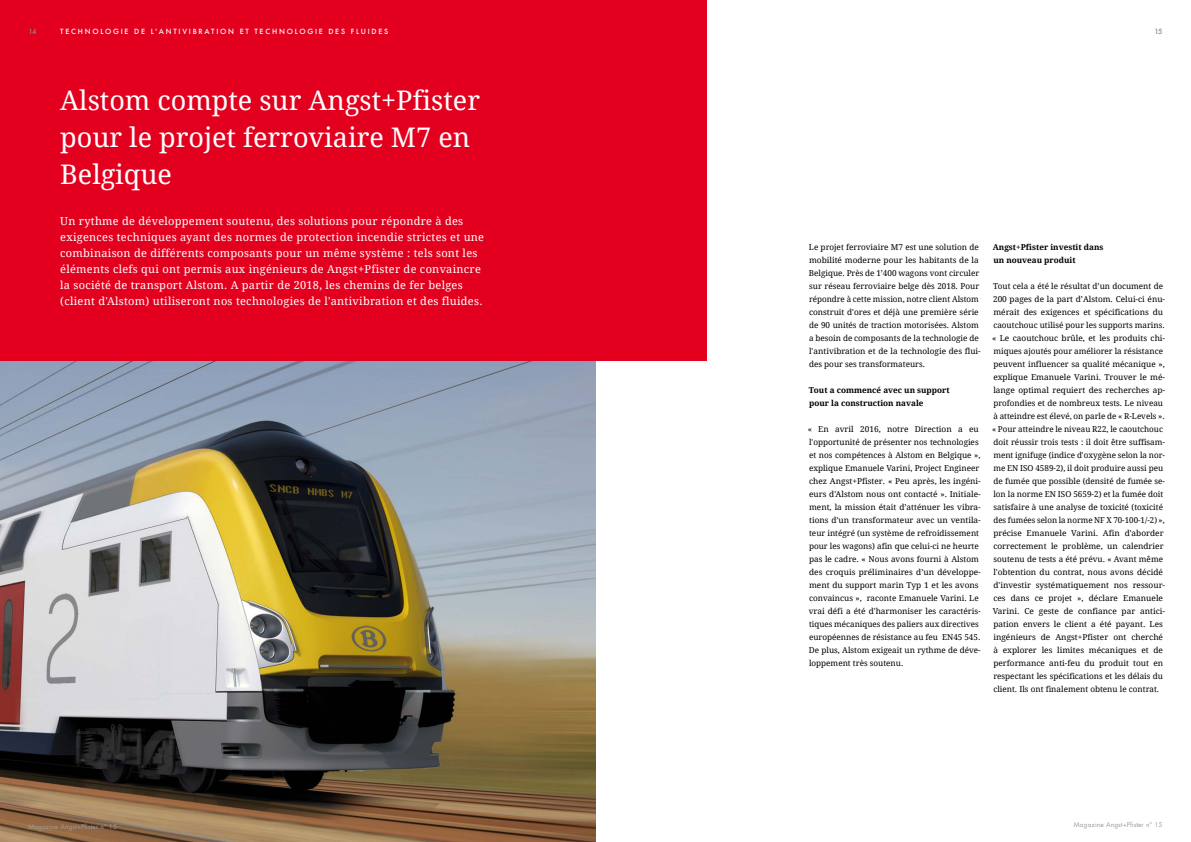
<style>
.page{position:relative;width:1191px;height:842px;background:#fff}
.page>*{position:absolute;margin:0;border:0;box-sizing:border-box;transform-origin:0 0}
.t1{font:27px/37px "Droid Serif";color:#fff}
.t2{font:11px/16px "Droid Serif";letter-spacing:.025em;color:#fff}
.t3{font:8.1px/13px "Droid Serif";color:#000}
.t4{font:700 8.1px/13px "Droid Serif";color:#000}
.t5{font:500 7px "Futura";letter-spacing:.25em;color:#fff}
.t6{font:500 7px "Futura";letter-spacing:.22em;color:#fff}
.t7{font:500 7px "Futura";color:#878786}
.t8{font:6.5px "Futura Com";letter-spacing:.02em;color:#9c9d9d}
</style>
<div class="page">
<img style="left:0;top:360px;width:595px;height:482px">
<div style="left:0;top:0;width:707px;height:360px;background:#e3001f"></div>
<p class="t7" style="left:28px;top:26px;width:10px">14</p>
<p class="t5" style="left:60px;top:26px;width:329px">TECHNOLOGIE DE L'ANTIVIBRATION ET TECHNOLOGIE DES FLUIDES</p>
<p class="t7" style="left:1154px;top:26px;width:10px">15</p>
<p class="t6" style="left:60px;top:26px;width:42px">RAILWAY</p>
<h1 class="t1" style="left:60px;top:82px;width:421px">Alstom compte sur Angst+Pfister pour le projet ferroviaire M7 en<br>Belgique</h1>
<p class="t2" style="left:60px;top:214px;width:425px">Un rythme de développement soutenu, des solutions pour répondre à des exigences techniques ayant des normes de protection incendie strictes et une combinaison de différents composants pour un même système : tels sont les éléments clefs qui ont permis aux ingénieurs de Angst+Pfister de convaincre la société de transport Alstom. A partir de 2018, les chemins de fer belges (client d'Alstom) utiliseront nos technologies de l'antivibration et des fluides.</p>
<p class="t3" style="left:809px;top:241px;width:173px">Le projet ferroviaire M7 est une solution de mobilité moderne pour les habitants de la Belgique. Près de 1’400 wagons vont circuler sur réseau ferroviaire belge dès 2018. Pour répondre à cette mission, notre client Alstom construit d'ores et déjà une première série de 90 unités de traction motorisées. Alstom a besoin de composants de la technologie de l'antivibration et de la technologie des flui&shy;des pour ses transformateurs.</p>
<p class="t4" style="left:809px;top:384px;width:142px">Tout a commencé avec un support pour la construction navale</p>
<p class="t3" style="left:807px;top:423px;width:175px">« En avril 2016, notre Direction a eu l'opportunité de présenter nos technologies et nos compétences à Alstom en Belgique », explique Emanuele Varini, Project Engineer chez Angst+Pfister. « Peu après, les ingéni&shy;eurs d'Alstom nous ont contacté ». Initiale&shy;ment, la mission était d’atténuer les vibra&shy;tions d’un transformateur avec un ventila&shy;teur intégré (un système de refroidissement pour les wagons) afin que celui-ci ne heurte pas le cadre. « Nous avons fourni à Alstom des croquis préliminaires d’un développe&shy;ment du support marin Typ 1 et les avons convaincus », raconte Emanuele Varini. Le vrai défi a été d'harmoniser les caractéris&shy;tiques mécaniques des paliers aux directives européennes de résistance au feu EN45 545.<br>De plus, Alstom exigeait un rythme de déve&shy;loppement très soutenu.</p>
<p class="t4" style="left:992px;top:241px;width:112px">Angst+Pfister investit dans un nouveau produit</p>
<p class="t3" style="left:992px;top:280px;width:175px">Tout cela a été le résultat d’un document de 200 pages de la part d’Alstom. Celui-ci énu&shy;mérait des exigences et spécifications du caoutchouc utilisé pour les supports marins. « Le caoutchouc brûle, et les produits chi&shy;miques ajoutés pour améliorer la résistance peuvent influencer sa qualité mécanique », explique Emanuele Varini. Trouver le mé&shy;lange optimal requiert des recherches ap&shy;profondies et de nombreux tests. Le niveau à atteindre est élevé, on parle de « R-Levels ». « Pour atteindre le niveau R22, le caoutchouc doit réussir trois tests : il doit être suffisam&shy;ment ignifuge (indice d'oxygène selon la nor&shy;me EN ISO 4589-2), il doit produire aussi peu de fumée que possible (densité de fumée se&shy;lon la norme EN ISO 5659-2) et la fumée doit satisfaire à une analyse de toxicité (toxicité des fumées selon la norme NF X 70-100-1/-2) », précise Emanuele Varini. Afin d'aborder correctement le problème, un calendrier soutenu de tests a été prévu. « Avant même l'obtention du contrat, nous avons décidé d'investir systématiquement nos ressour&shy;ces dans ce projet », déclare Emanuele Varini. Ce geste de confiance par antici&shy;pation envers le client a été payant. Les ingénieurs de Angst+Pfister ont cherché à explorer les limites mécaniques et de performance anti-feu du produit tout en respectant les spécifications et les délais du client. Ils ont finalement obtenu le contrat.</p>
<p class="t8" style="left:28px;top:822px;width:90px">Magazine Angst+Pfister n° 15</p>
<p class="t8" style="left:1074px;top:820px;width:90px">Magazine Angst+Pfister n° 15</p>
</div>
